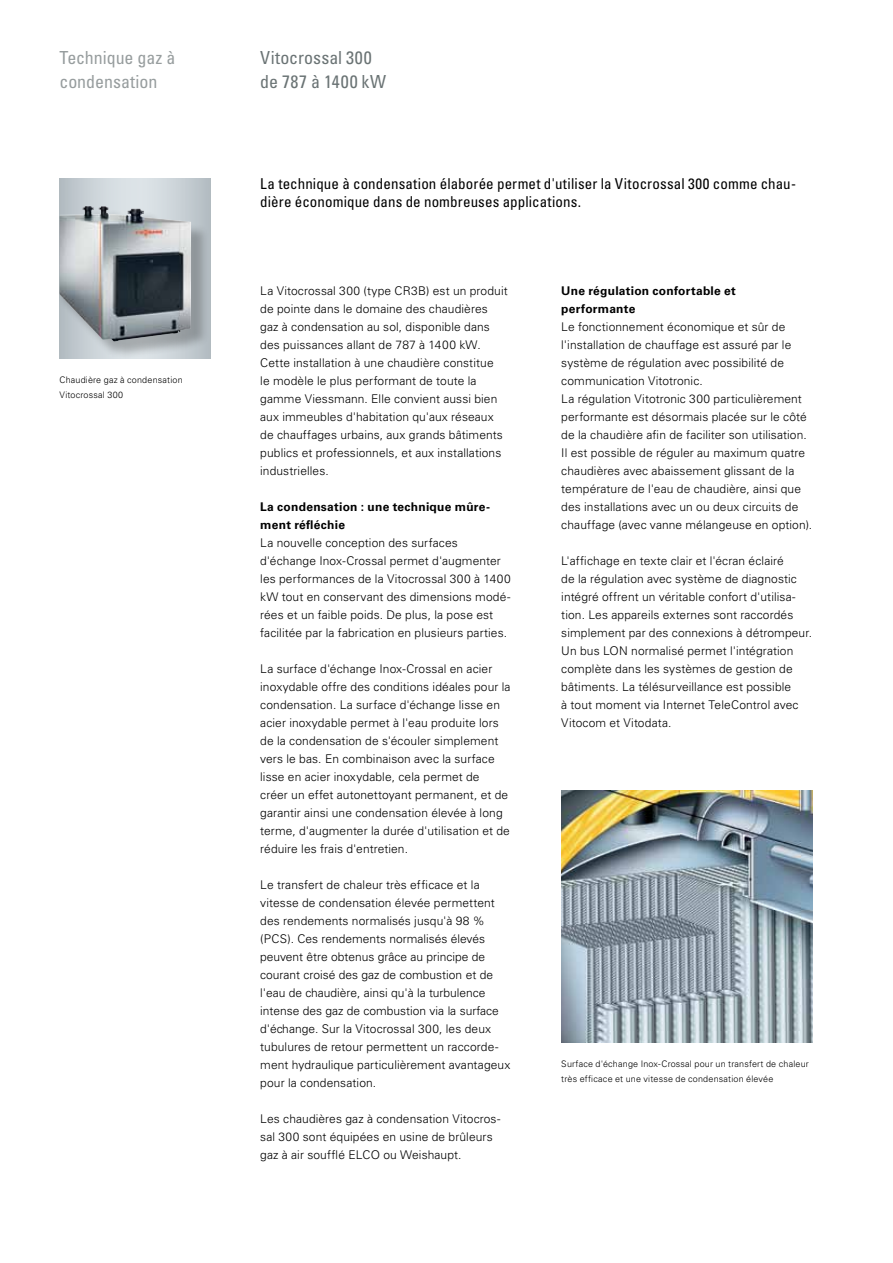
<style>
.page{position:relative;width:893px;height:1263px;background:#fff}
.page>*{position:absolute;margin:0;border:0;box-sizing:border-box;transform-origin:0 0}
.t1{font:condensed 18px/24px "Univers LT Std";letter-spacing:.015em;color:#6a7374}
.t2{font:condensed 18px/24px "Univers LT Std";color:#979d9e}
.t3{font:condensed 15px/18px "Univers LT Std";letter-spacing:.01em;color:#000}
.t4{font:300 12px/18px "Univers LT Std";letter-spacing:.01em;color:#000}
.t5{font:700 12px/18px "Univers LT Std";letter-spacing:.02em;color:#000}
.t6{font:300 9px/15px "Univers LT Std";letter-spacing:.02em;color:#000}
</style>
<div class="page">
<img style="left:561px;top:791px;width:251px;height:252px">
<svg style="left:60px;top:179px;width:150px;height:29px;background:#cbd3d8"></svg>
<div style="left:60px;top:208px;width:150px;height:151px;background:#000;opacity:.25"></div>
<img style="left:60px;top:206px;width:131px;height:135px">
<h1 class="t2" style="left:60px;top:45px;width:117px">Technique gaz à condensation</h1>
<h1 class="t1" style="left:260px;top:45px;width:127px">Vitocrossal 300 de 787 à 1400 kW</h1>
<p class="t6" style="left:60px;top:372px;width:125px">Chaudière gaz à condensation<br>Vitocrossal 300</p>
<p class="t3" style="left:260px;top:175px;width:537px">La technique à condensation élaborée permet d'utiliser la Vitocrossal 300 comme chau&shy;dière économique dans de nombreuses applications.</p>
<p class="t4" style="left:260px;top:282px;width:249px">La Vitocrossal 300 (type CR3B) est un produit de pointe dans le domaine des chaudières gaz à condensation au sol, disponible dans des puissances allant de 787 à 1400 kW.<br>Cette installation à une chaudière constitue<br>le modèle le plus performant de toute la gamme Viessmann. Elle convient aussi bien aux immeubles d'habitation qu'aux réseaux de chauffages urbains, aux grands bâtiments publics et professionnels, et aux installations industrielles.</p>
<p class="t5" style="left:260px;top:498px;width:231px">La condensation : une technique mûre&shy;ment réfléchie</p>
<p class="t4" style="left:260px;top:534px;width:252px">La nouvelle conception des surfaces d'échange Inox-Crossal permet d'augmenter les performances de la Vitocrossal 300 à 1400 kW tout en conservant des dimensions modé&shy;rées et un faible poids. De plus, la pose est facilitée par la fabrication en plusieurs parties.</p>
<p class="t4" style="left:260px;top:660px;width:252px">La surface d'échange Inox-Crossal en acier inoxydable offre des conditions idéales pour la condensation. La surface d'échange lisse en acier inoxydable permet à l'eau produite lors de la condensation de s'écouler simplement vers le bas. En combinaison avec la surface lisse en acier inoxydable, cela permet de<br>créer un effet autonettoyant permanent, et de garantir ainsi une condensation élevée à long terme, d'augmenter la durée d'utilisation et de réduire les frais d'entretien.</p>
<p class="t4" style="left:260px;top:876px;width:252px">Le transfert de chaleur très efficace et la vitesse de condensation élevée permettent des rendements normalisés jusqu'à 98 % (PCS). Ces rendements normalisés élevés peuvent être obtenus grâce au principe de courant croisé des gaz de combustion et de l'eau de chaudière, ainsi qu'à la turbulence intense des gaz de combustion via la surface d'échange. Sur la Vitocrossal 300, les deux tubulures de retour permettent un raccorde&shy;ment hydraulique particulièrement avantageux pour la condensation.</p>
<p class="t4" style="left:260px;top:1110px;width:242px">Les chaudières gaz à condensation Vitocros&shy;sal 300 sont équipées en usine de brûleurs gaz à air soufflé ELCO ou Weishaupt.</p>
<p class="t5" style="left:561px;top:282px;width:176px">Une régulation confortable et performante</p>
<p class="t4" style="left:561px;top:318px;width:252px">Le fonctionnement économique et sûr de l'installation de chauffage est assuré par le système de régulation avec possibilité de communication Vitotronic.<br>La régulation Vitotronic 300 particulièrement performante est désormais placée sur le côté de la chaudière afin de faciliter son utilisation.<br>Il est possible de réguler au maximum quatre chaudières avec abaissement glissant de la température de l'eau de chaudière, ainsi que des installations avec un ou deux circuits de chauffage (avec vanne mélangeuse en option).</p>
<p class="t4" style="left:561px;top:552px;width:252px">L'affichage en texte clair et l'écran éclairé<br>de la régulation avec système de diagnostic intégré offrent un véritable confort d'utilisa&shy;tion. Les appareils externes sont raccordés simplement par des connexions à détrompeur.<br>Un bus LON normalisé permet l'intégration complète dans les systèmes de gestion de bâtiments. La télésurveillance est possible<br>à tout moment via Internet TeleControl avec Vitocom et Vitodata.</p>
<p class="t6" style="left:561px;top:1056px;width:249px">Surface d'échange Inox-Crossal pour un transfert de chaleur très efficace et une vitesse de condensation élevée</p>
</div>
